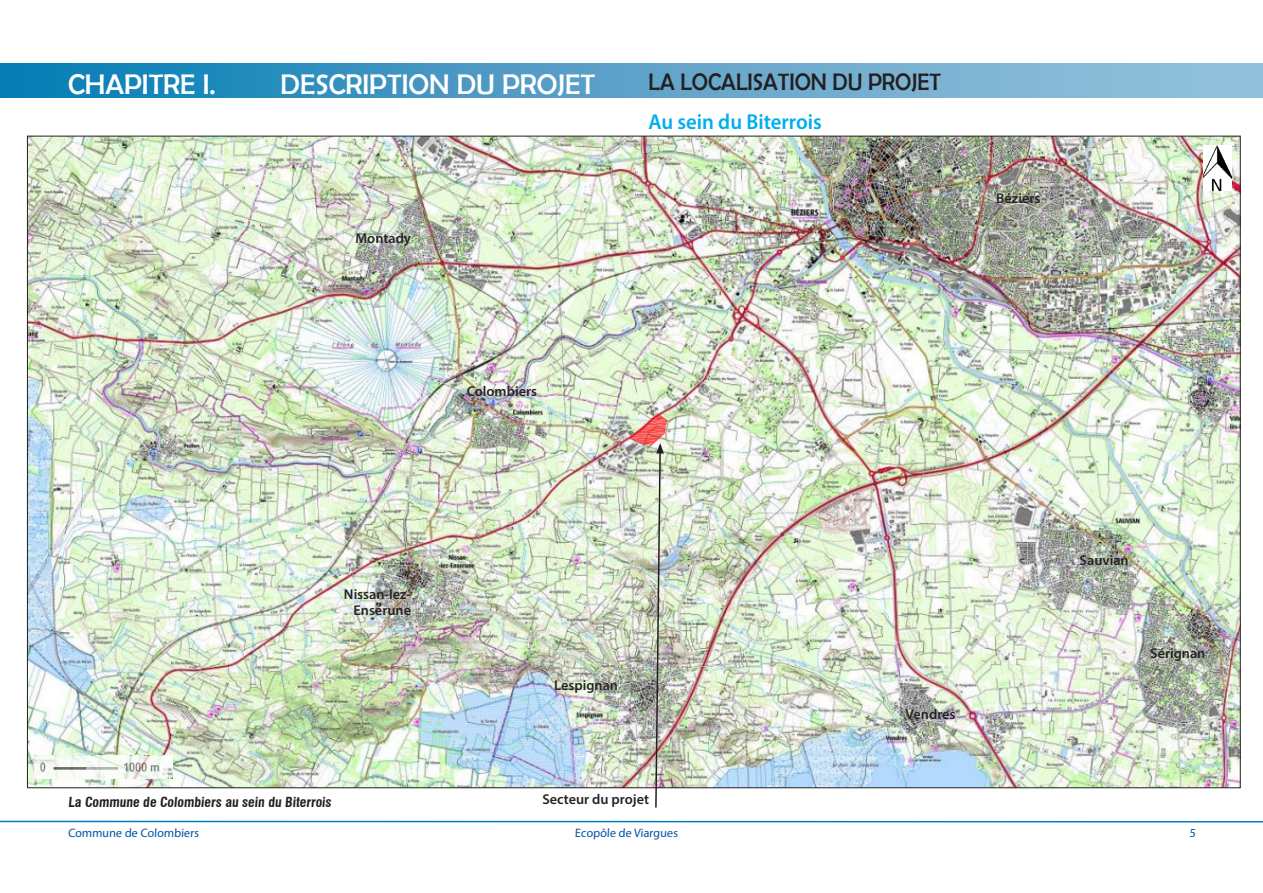
<style>
.page{position:relative;width:1263px;height:893px;background:#fff}
.page>*{position:absolute;margin:0;border:0;box-sizing:border-box;transform-origin:0 0}
.t1{font:28.5px "Berlin Sans FB";color:#fff}
.TITRE_2{font:24px "Berlin Sans FB";color:#231f20;scale:.93 1}
.TITRE_3{font:600 21.6px "Myriad Pro";color:#00aeef;scale:.96 1}
.indication_carto{font:600 14.25px/15.8px "Myriad Pro";color:#262324;text-align:right}
.legende{font:700 condensed 13.5px "Swiss 721 BT";color:#231f20}
.t2{font:12.3px "Myriad Pro";color:#0155a5}
</style>
<div class="page">
<hr style="left:0;top:821px;width:1263px;height:1px;background:#007ac2">
<div style="left:0;top:63px;width:1263px;height:34px;background:linear-gradient(to right,#0b7eb5,#a1c5dd)"></div>
<img style="left:29px;top:138px;width:1209px;height:648px">
<img style="left:1203px;top:146px;width:28px;height:45px">
<img style="left:35px;top:756px;width:138px;height:23px">
<img style="left:629px;top:414px;width:39px;height:394px">
<p class="t1" style="left:68px;top:68px;width:149px">CHAPITRE I.</p>
<p class="t1" style="left:281px;top:68px;width:78px">DESCRIPTI</p>
<p class="t1" style="left:408px;top:68px;width:172px">ON DU PROJET</p>
<p class="indication_carto" style="left:355px;top:230px;width:57px">Montady</p>
<p class="TITRE_2" style="left:648px;top:68px;width:302px">LA LOCALISATION DU PROJET</p>
<p class="TITRE_3" style="left:648px;top:108px;width:182px">Au sein du Biterrois</p>
<p class="indication_carto" style="left:467px;top:383px;width:72px">Colombiers</p>
<p class="indication_carto" style="left:996px;top:190px;width:46px">Béziers</p>
<p class="indication_carto" style="left:344px;top:586px;width:69px">Nissan-lez-<br>Ensérune</p>
<p class="legende" style="left:68px;top:794px;width:266px">La Commune de Colombiers au sein du Biterrois</p>
<p class="indication_carto" style="left:554px;top:677px;width:65px">Lespignan</p>
<p class="indication_carto" style="left:542px;top:791px;width:108px">Secteur du projet</p>
<p class="indication_carto" style="left:905px;top:705px;width:52px">Vendres</p>
<p class="indication_carto" style="left:1079px;top:552px;width:51px">Sauvian</p>
<p class="indication_carto" style="left:1150px;top:645px;width:57px">Sérignan</p>
<p class="t2" style="left:68px;top:825px;width:133px">Commune de Colombiers</p>
<p class="t2" style="left:575px;top:825px;width:105px">Ecopôle de Viargues</p>
<p class="t2" style="left:1189px;top:825px;width:9px">5</p>
</div>
